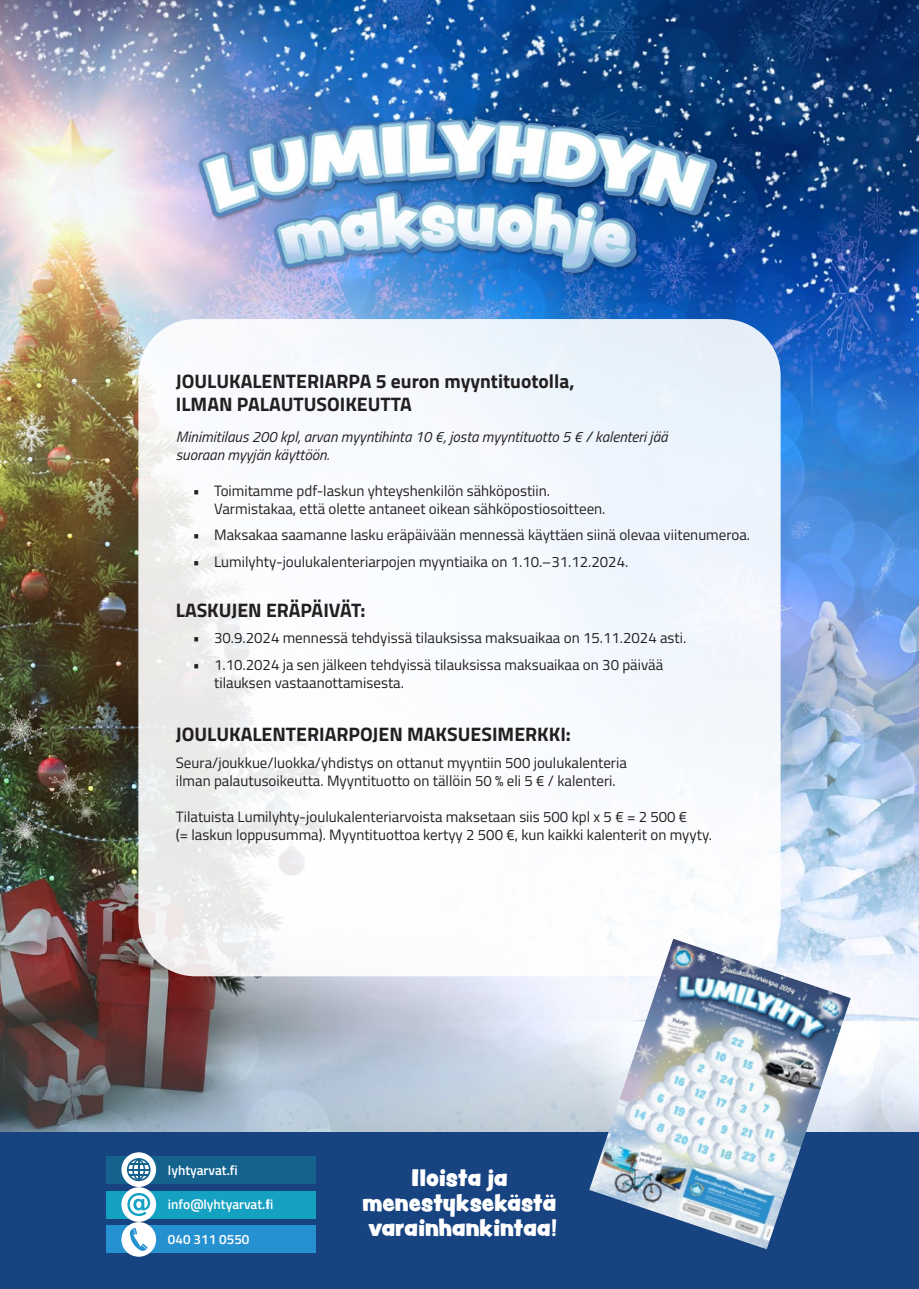
<style>
.page{position:relative;width:919px;height:1289px;background:#fff}
.page>*{position:absolute;margin:0;border:0;box-sizing:border-box;transform-origin:0 0}
.t1{font:21px "Peachy Keen JF";color:#fff}
.t2{font:700 19.5px/23.4px "Titillium Web";color:#231f20}
.t3{font:15px/18px "Titillium Web";color:#231f20}
.t4{font:italic 15px/18px "Titillium Web";color:#231f20}
.t5{font:600 13.5px "Titillium Web";color:#fff}
.t6{font:600 13.05px "Titillium Web";color:#fff}
</style>
<div class="page">
<img style="left:0;top:0;width:918px;height:1132px">
<svg style="left:138px;top:319px;width:642px;height:657px"></svg>
<div style="left:0;top:1132px;width:918px;height:156px;background:#174381"></div>
<div style="left:106px;top:1225px;width:209px;height:28px;background:#2691d0"></div>
<svg style="left:121px;top:1221px;width:35px;height:35px"></svg>
<div style="left:106px;top:1190px;width:209px;height:28px;background:#15a1c2"></div>
<div style="left:121px;top:1187px;width:35px;height:34px;background:#fff;border-radius:50%"></div>
<svg style="left:127px;top:1193px;width:23px;height:22px"></svg>
<div style="left:106px;top:1155px;width:209px;height:28px;background:#14638f"></div>
<div style="left:121px;top:1152px;width:35px;height:34px;background:#fff;border-radius:50%"></div>
<svg style="left:127px;top:1158px;width:24px;height:23px"></svg>
<img style="left:589px;top:938px;width:261px;height:311px">
<img style="left:83px;top:97px;width:752px;height:201px">
<p class="t2" style="left:176px;top:368px;width:400px">JOULUKALENTERIARPA 5 euron myyntituotolla,<br>ILMAN PALAUTUSOIKEUTTA</p>
<p class="t4" style="left:176px;top:427px;width:493px">Minimitilaus 200 kpl, arvan myyntihinta 10 €, josta myyntituotto 5 € / kalenteri jää suoraan myyjän käyttöön.</p>
<p class="t3" style="left:214px;top:481px;width:393px;text-indent:-21px">• Toimitamme pdf-laskun yhteyshenkilön sähköpostiin.<br>Varmistakaa, että olette antaneet oikean sähköpostiosoitteen.</p>
<p class="t3" style="left:193px;top:525px;width:558px">• Maksakaa saamanne lasku eräpäivään mennessä käyttäen siinä olevaa viitenumeroa.</p>
<p class="t3" style="left:193px;top:552px;width:437px">• Lumilyhty-joulukalenteriarpojen myyntiaika on 1.10.–31.12.2024.</p>
<p class="t2" style="left:176px;top:597px;width:191px">LASKUJEN ERÄPÄIVÄT:</p>
<p class="t3" style="left:193px;top:628px;width:495px">• 30.9.2024 mennessä tehdyissä tilauksissa maksuaikaa on 15.11.2024 asti.</p>
<p class="t3" style="left:214px;top:655px;width:450px;text-indent:-21px">• 1.10.2024 ja sen jälkeen tehdyissä tilauksissa maksuaikaa on 30 päivää tilauksen vastaanottamisesta.</p>
<p class="t2" style="left:176px;top:722px;width:396px">JOULUKALENTERIARPOJEN MAKSUESIMERKKI:</p>
<p class="t3" style="left:176px;top:753px;width:452px">Seura/joukkue/luokka/yhdistys on ottanut myyntiin 500 joulukalenteria ilman palautusoikeutta. Myyntituotto on tällöin 50 % eli 5 € / kalenteri.</p>
<p class="t3" style="left:176px;top:807px;width:537px">Tilatuista Lumilyhty-joulukalenteriarvoista maksetaan siis 500 kpl x 5 € = 2 500 €<br>(= laskun loppusumma). Myyntituottoa kertyy 2 500 €, kun kaikki kalenterit on myyty.</p>
<p class="t5" style="left:168px;top:1159px;width:71px">lyhtyarvat.fi</p>
<p class="t5" style="left:168px;top:1194px;width:107px">info@lyhtyarvat.fi</p>
<p class="t5" style="left:168px;top:1229px;width:83px">040 311 0550</p>
<p class="t6" style="left:266px;top:1194px;width:5px">i</p>
<p class="t1" style="left:411px;top:1161px;width:98px">Iloista ja</p>
<p class="t1" style="left:362px;top:1186px;width:195px">menestyksekästä</p>
<p class="t1" style="left:368px;top:1211px;width:190px">varainhankintaa!</p>
</div>
